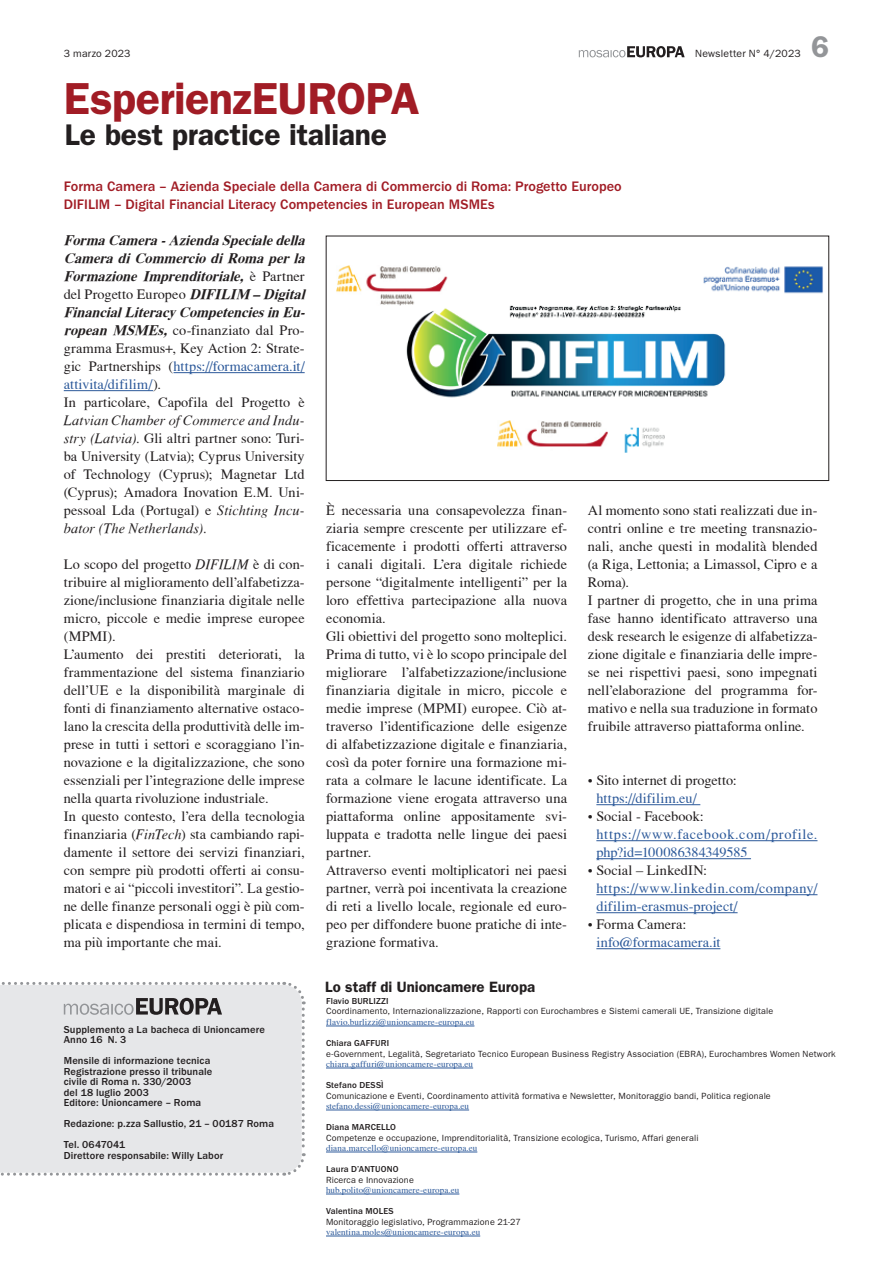
<style>
.page{position:relative;width:893px;height:1263px;background:#fff}
.page>*{position:absolute;margin:0;border:0;box-sizing:border-box;transform-origin:0 0}
.t1{font:600 45px "ITC Franklin Gothic Std";letter-spacing:-.01em;color:#a11c25}
.t2{font:600 30px "ITC Franklin Gothic Std";letter-spacing:-.01em;color:#231f20}
.t3{font:600 30px "ITC Franklin Gothic Std";color:#939598}
.t4{font:600 15px "ITC Franklin Gothic Std";color:#231f20}
.t5{font:14.25px/18px "T Acc LAD";letter-spacing:.005em;color:#231f20}
.t6{font:500 14.25px/18px "ITC Franklin Gothic Std";color:#a11c25}
.t7{font:14.25px/18px "T Acc LAD Bol Ita";color:#231f20;text-align:justify}
.t8{font:14.25px/18px "T Acc LAD";letter-spacing:.02em;color:#2c599a}
.t9{font:14.25px/18px "T Acc LAD";letter-spacing:.04em;color:#2c599a}
.t10{font:14.25px "T Acc LAD Italic";letter-spacing:.01em;color:#231f20}
.t11{font:500 10.5px/10.5px "ITC Franklin Gothic Std";letter-spacing:.01em;color:#231f20}
.t12{font:10.5px "ITC Franklin Gothic Std";letter-spacing:.015em;color:#231f20}
.t13{font:9px "ITC Franklin Gothic Std";letter-spacing:.015em;color:#231f20}
.t14{font:9px "T Acc LAD";letter-spacing:.015em;color:#2c599a}
.t15{font:500 9px "ITC Franklin Gothic Std";letter-spacing:.015em;color:#231f20}
.s1{font-family:"T Acc LAD"}
.s2{font-family:"T Acc LAD Bol Ita"}
.s3{color:#2c599a}
.s4{font-family:"T Acc LAD Italic"}
</style>
<div class="page">
<svg style="left:579px;top:46px;width:106px;height:11px"></svg>
<div style="left:0;top:982px;width:306px;height:194px;background:#e6e7e9"></div>
<hr style="left:326px;top:1026px;width:148px;height:1px;background:#2c599a">
<hr style="left:326px;top:1068px;width:147px;height:1px;background:#2c599a">
<hr style="left:326px;top:1110px;width:143px;height:1px;background:#2c599a">
<hr style="left:326px;top:1152px;width:151px;height:1px;background:#2c599a">
<hr style="left:326px;top:1194px;width:133px;height:1px;background:#2c599a">
<hr style="left:326px;top:1236px;width:154px;height:1px;background:#2c599a">
<hr style="left:174px;top:372px;width:131px;height:1px;background:#2c599a">
<hr style="left:64px;top:390px;width:89px;height:1px;background:#2c599a">
<hr style="left:596px;top:804px;width:104px;height:1px;background:#2c599a">
<hr style="left:596px;top:840px;width:221px;height:1px;background:#2c599a">
<hr style="left:596px;top:858px;width:155px;height:1px;background:#2c599a">
<hr style="left:596px;top:894px;width:221px;height:1px;background:#2c599a">
<hr style="left:596px;top:912px;width:142px;height:1px;background:#2c599a">
<hr style="left:596px;top:948px;width:124px;height:1px;background:#2c599a">
<img style="left:336px;top:265px;width:487px;height:188px">
<div style="left:326px;top:236px;width:503px;height:245px;border:1px solid #231f20"></div>
<p class="t12" style="left:64px;top:48px;width:68px">3 marzo 2023</p>
<p class="t12" style="left:695px;top:48px;width:107px">Newsletter N° 4/2023</p>
<h1 class="t1" style="left:64px;top:72px;width:357px">EsperienzEUROPA</h1>
<h2 class="t2" style="left:65px;top:117px;width:324px">Le best practice italiane</h2>
<h2 class="t3" style="left:811px;top:29px;width:19px">6</h2>
<p class="t6" style="left:64px;top:177px;width:559px">Forma Camera – Azienda Speciale della Camera di Commercio di Roma: Progetto Europeo<br>DIFILIM – Digital Financial Literacy Competencies in European MSMEs</p>
<p class="t7" style="left:64px;top:231px;width:242px">Forma Camera - Azienda Speciale della Camera di Commercio di Roma per la Formazione Imprenditoriale, <span class="s1">è Partner</span></p>
<p class="t5" style="left:64px;top:285px;width:242px">del Progetto Europeo <span class="s2">DIFILIM – Digital</span></p>
<p class="t7" style="left:64px;top:303px;width:243px">Financial Literacy Competencies in Eu-</p>
<p class="t5" style="left:64px;top:321px;width:242px"><span class="s2">ropean MSMEs,</span> co-finanziato dal Pro&shy;gramma Erasmus+, Key Action 2: Strate&shy;gic Partnerships (<span class="s3">https://formacamera.it/ attivita/difilim/</span>).<br>In particolare, Capofila del Progetto è</p>
<p class="t10" style="left:64px;top:412px;width:242px">Latvian Chamber of Commerce and Indu-</p>
<p class="t5" style="left:64px;top:429px;width:242px;text-align:justify"><span class="s4">stry (Latvia).</span> Gli altri partner sono: Turi&shy;ba University (Latvia); Cyprus University of Technology (Cyprus); Magnetar Ltd (Cyprus); Amadora Inovation E.M. Uni&shy;pessoal Lda (Portugal) e <span class="s4">Stichting Incu-</span></p>
<p class="t10" style="left:64px;top:520px;width:144px">bator (The Netherlands).</p>
<p class="t5" style="left:64px;top:555px;width:242px">Lo scopo del progetto <span class="s4">DIFILIM</span> è di con&shy;tribuire al miglioramento dell’alfabetizza&shy;zione/inclusione finanziaria digitale nelle micro, piccole e medie imprese europee (MPMI).<br>L’aumento dei prestiti deteriorati, la frammentazione del sistema finanziario dell’UE e la disponibilità marginale di fonti di finanziamento alternative ostaco&shy;lano la crescita della produttività delle im&shy;prese in tutti i settori e scoraggiano l’in&shy;novazione e la digitalizzazione, che sono essenziali per l’integrazione delle imprese nella quarta rivoluzione industriale.<br>In questo contesto, l’era della tecnologia finanziaria (<span class="s4">FinTech</span>) sta cambiando rapi&shy;damente il settore dei servizi finanziari, con sempre più prodotti offerti ai consu&shy;matori e ai “piccoli investitori”. La gestio&shy;ne delle finanze personali oggi è più com&shy;plicata e dispendiosa in termini di tempo, ma più importante che mai.</p>
<p class="t11" style="left:64px;top:1024px;width:203px">Supplemento a La bacheca di Unioncamere<br>Anno 16 N. 3</p>
<p class="t11" style="left:64px;top:1056px;width:150px">Mensile di informazione tecnica<br>Registrazione presso il tribunale civile di Roma n. 330/2003<br>del 18 luglio 2003<br>Editore: Unioncamere – Roma</p>
<p class="t11" style="left:64px;top:1113px;width:212px;line-height:21px">Redazione: p.zza Sallustio, 21 – 00187 Roma<br>Tel. 0647041</p>
<p class="t11" style="left:64px;top:1150px;width:161px">Direttore responsabile: Willy Labor</p>
<p class="t5" style="left:326px;top:501px;width:242px">È necessaria una consapevolezza finan&shy;ziaria sempre crescente per utilizzare ef&shy;ficacemente i prodotti offerti attraverso i canali digitali. L’era digitale richiede persone “digitalmente intelligenti” per la loro effettiva partecipazione alla nuova economia.<br>Gli obiettivi del progetto sono molteplici.<br>Prima di tutto, vi è lo scopo principale del migliorare l’alfabetizzazione/inclusione finanziaria digitale in micro, piccole e medie imprese (MPMI) europee. Ciò at&shy;traverso l’identificazione delle esigenze di alfabetizzazione digitale e finanziaria, così da poter fornire una formazione mi&shy;rata a colmare le lacune identificate. La formazione viene erogata attraverso una piattaforma online appositamente svi&shy;luppata e tradotta nelle lingue dei paesi partner.<br>Attraverso eventi moltiplicatori nei paesi partner, verrà poi incentivata la creazione di reti a livello locale, regionale ed euro&shy;peo per diffondere buone pratiche di inte&shy;grazione formativa.</p>
<p class="t5" style="left:588px;top:501px;width:231px">Al momento sono stati realizzati due in&shy;contri online e tre meeting transnazio&shy;nali, anche questi in modalità blended (a Riga, Lettonia; a Limassol, Cipro e a Roma).<br>I partner di progetto, che in una prima fase hanno identificato attraverso una desk research le esigenze di alfabetizza&shy;zione digitale e finanziaria delle impre&shy;se nei rispettivi paesi, sono impegnati nell’elaborazione del programma for&shy;mativo e nella sua traduzione in formato fruibile attraverso piattaforma online.</p>
<p class="t5" style="left:588px;top:771px;width:150px">• Sito internet di progetto:</p>
<p class="t8" style="left:596px;top:789px;width:102px">https://difilim.eu/</p>
<p class="t5" style="left:588px;top:807px;width:117px">• Social - Facebook:</p>
<p class="t9" style="left:596px;top:825px;width:223px">https://www.facebook.com/profile. php?id=100086384349585</p>
<p class="t5" style="left:588px;top:861px;width:121px">• Social – LinkedIN:</p>
<p class="t8" style="left:596px;top:879px;width:223px">https://www.linkedin.com/company/ difilim-erasmus-project/</p>
<p class="t5" style="left:588px;top:915px;width:100px">• Forma Camera:</p>
<p class="t8" style="left:596px;top:933px;width:126px">info@formacamera.it</p>
<p class="t4" style="left:325px;top:978px;width:212px">Lo staff di Unioncamere Europa</p>
<p class="t15" style="left:326px;top:996px;width:64px">Flavio BURLIZZI</p>
<p class="t13" style="left:326px;top:1006px;width:449px">Coordinamento, Internazionalizzazione, Rapporti con Eurochambres e Sistemi camerali UE, Transizione digitale</p>
<p class="t14" style="left:326px;top:1017px;width:150px">flavio.burlizzi@unioncamere-europa.eu</p>
<p class="t15" style="left:326px;top:1038px;width:65px">Chiara GAFFURI</p>
<p class="t13" style="left:326px;top:1048px;width:511px">e-Government, Legalità, Segretariato Tecnico European Business Registry Association (EBRA), Eurochambres Women Network</p>
<p class="t14" style="left:326px;top:1059px;width:149px">chiara.gaffuri@unioncamere-europa.eu</p>
<p class="t15" style="left:326px;top:1080px;width:59px">Stefano DESSÌ</p>
<p class="t13" style="left:326px;top:1090px;width:446px">Comunicazione e Eventi, Coordinamento attività formativa e Newsletter, Monitoraggio bandi, Politica regionale</p>
<p class="t14" style="left:326px;top:1101px;width:145px">stefano.dessi@unioncamere-europa.eu</p>
<p class="t15" style="left:326px;top:1122px;width:72px">Diana MARCELLO</p>
<p class="t13" style="left:326px;top:1132px;width:374px">Competenze e occupazione, Imprenditorialità, Transizione ecologica, Turismo, Affari generali</p>
<p class="t14" style="left:326px;top:1143px;width:153px">diana.marcello@unioncamere-europa.eu</p>
<p class="t15" style="left:326px;top:1164px;width:74px">Laura D’ANTUONO</p>
<p class="t13" style="left:326px;top:1174px;width:89px">Ricerca e Innovazione</p>
<p class="t14" style="left:326px;top:1185px;width:135px">hub.polito@unioncamere-europa.eu</p>
<p class="t15" style="left:326px;top:1206px;width:69px">Valentina MOLES</p>
<p class="t13" style="left:326px;top:1216px;width:196px">Monitoraggio legislativo, Programmazione 21-27</p>
<p class="t14" style="left:326px;top:1227px;width:156px">valentina.moles@unioncamere-europa.eu</p>
</div>
